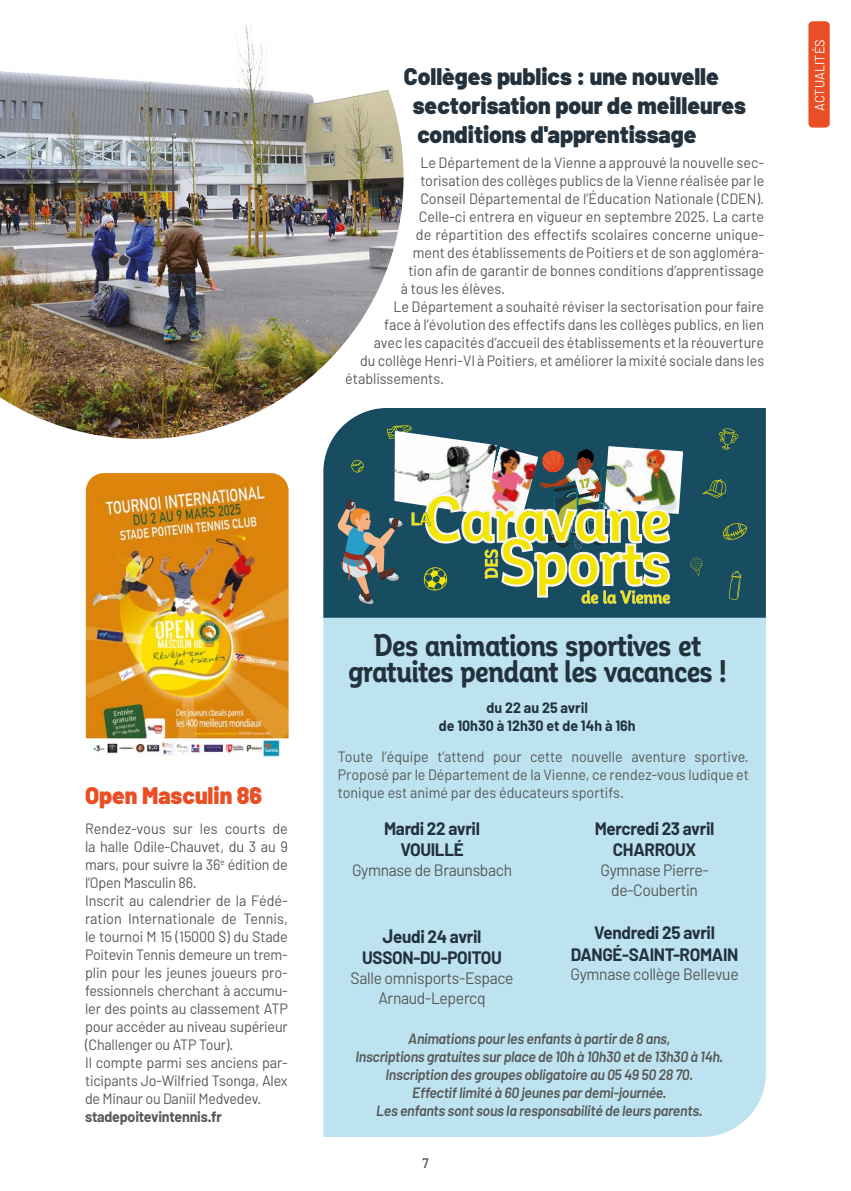
<style>
.page{position:relative;width:851px;height:1191px;background:#fff}
.page>*{position:absolute;margin:0;border:0;box-sizing:border-box;transform-origin:0 0}
.t1{font:700 30.75px/26.2px "Corporative Alt Cnd";letter-spacing:-.025em;color:#23313c;text-align:center;scale:.95 1}
.t2{font:900 24px/28.8px "Barlow";color:#23313c;scale:.95 1}
.t3{font:900 24px "Barlow";color:#e94e24;scale:.95 1}
.t4{font:700 18px/21.6px "Barlow";letter-spacing:-.02em;color:#23313c;text-align:center;scale:.95 1}
.t5{font:16.5px/19.8px "Barlow";letter-spacing:-.02em;color:#575756;text-align:center;scale:.95 1}
.t6{font:15px/18px "Barlow";color:#575756;text-align:justify;scale:.95 1}
.t7{font:15px/18px "Barlow";color:#575756;scale:.96 1}
.t8{font:italic 600 15px/18px "Barlow";letter-spacing:-.02em;color:#575756;text-align:center;scale:.95 1}
.t9{font:15px "Barlow";color:#575756;scale:.94 1}
.t10{font:700 15px/18px "Barlow";color:#23313c;text-align:center;scale:.95 1}
.t11{font:700 15px "Barlow";letter-spacing:-.015em;color:#575756;scale:.95 1}
.t12{font:13.5px "Barlow";color:#fff;scale:.95 1}
.t13{font:13.5px "Barlow";color:#575756;scale:.95 1}
.s1{font-size:19.5px}
</style>
<div class="page">
<div style="left:323px;top:618px;width:442px;height:519px;background:#bde3f0"></div>
<div style="left:323px;top:408px;width:442px;height:210px;background:#184c61"></div>
<svg style="left:723px;top:522px;width:24px;height:18px"></svg>
<svg style="left:403px;top:425px;width:9px;height:6px"></svg>
<svg style="left:719px;top:427px;width:20px;height:23px"></svg>
<svg style="left:702px;top:479px;width:25px;height:20px"></svg>
<svg style="left:351px;top:460px;width:13px;height:13px"></svg>
<svg style="left:728px;top:571px;width:13px;height:29px"></svg>
<svg style="left:690px;top:557px;width:12px;height:19px"></svg>
<img style="left:394px;top:431px;width:102px;height:75px">
<img style="left:403px;top:506px;width:8px;height:9px">
<img style="left:604px;top:446px;width:79px;height:68px">
<svg style="left:337px;top:499px;width:66px;height:105px;background:#566b71"></svg>
<img style="left:411px;top:449px;width:259px;height:155px">
<img style="left:86px;top:473px;width:202px;height:284px">
<img style="left:0;top:24px;width:403px;height:415px">
<div style="left:808px;top:21px;width:21px;height:107px;background:#e94e24;border-radius:4px"></div>
<h2 class="t2" style="left:413px;top:63px;width:352px;text-indent:-9px">Collèges publics : une nouvelle sectorisation pour de meilleures conditions d'apprentissage</h2>
<p class="t6" style="left:420px;top:153px;width:363px">Le Département de la Vienne a approuvé la nouvelle sec-</p>
<p class="t9" style="left:420px;top:171px;width:367px">torisation des collèges publics de la Vienne réalisée par le</p>
<p class="t6" style="left:420px;top:189px;width:363px">Conseil Départemental de l’Éducation Nationale (CDEN).</p>
<p class="t6" style="left:419px;top:207px;width:365px">Celle-ci entrera en vigueur en septembre 2025. La carte</p>
<p class="t7" style="left:416px;top:225px;width:364px">de répartition des effectifs scolaires concerne unique-</p>
<p class="t6" style="left:413px;top:243px;width:371px">ment des établissements de Poitiers et de son aggloméra-</p>
<p class="t6" style="left:408px;top:261px;width:376px">tion afin de garantir de bonnes conditions d’apprentissage</p>
<p class="t6" style="left:401px;top:279px;width:111px">à tous les élèves.</p>
<p class="t6" style="left:393px;top:297px;width:391px">Le Département a souhaité réviser la sectorisation pour faire</p>
<p class="t6" style="left:384px;top:315px;width:401px">face à l’évolution des effectifs dans les collèges publics, en lien</p>
<p class="t6" style="left:374px;top:333px;width:412px">avec les capacités d’accueil des établissements et la réouverture</p>
<p class="t6" style="left:360px;top:351px;width:426px">du collège Henri-VI à Poitiers, et améliorer la mixité sociale dans les</p>
<p class="t6" style="left:345px;top:369px;width:105px">établissements.</p>
<p class="t12" style="left:811px;top:111px;width:77px;rotate:-90deg">ACTUALITÉS</p>
<h2 class="t3" style="left:85px;top:780px;width:188px">Open Masculin 86</h2>
<p class="t7" style="left:85px;top:819px;width:213px">Rendez-vous sur les courts de la halle Odile-Chauvet, du 3 au 9 mars, pour suivre la 36<sup>e</sup> édition de l’Open Masculin 86.<br>Inscrit au calendrier de la Fédé&shy;ration Internationale de Tennis, le tournoi M 15 (15000 $) du Stade<br>Poitevin Tennis demeure un trem&shy;plin pour les jeunes joueurs pro&shy;fessionnels cherchant à accumu&shy;ler des points au classement ATP pour accéder au niveau supérieur (Challenger ou ATP Tour).<br>Il compte parmi ses anciens par&shy;ticipants Jo-Wilfried Tsonga, Alex de Minaur ou Daniil Medvedev.</p>
<p class="t11" style="left:85px;top:1107px;width:146px">stadepoitevintennis.fr</p>
<h1 class="t1" style="left:348px;top:632px;width:399px">Des animations sportives et gratuites pendant les vacances !</h1>
<p class="t10" style="left:438px;top:698px;width:209px">du 22 au 25 avril<br>de 10h30 à 12h30 et de 14h à 16h</p>
<p class="t6" style="left:338px;top:747px;width:434px">Toute l’équipe t’attend pour cette nouvelle aventure sportive.<br>Proposé par le Département de la Vienne, ce rendez-vous ludique et tonique est animé par des éducateurs sportifs.</p>
<p class="t4" style="left:384px;top:817px;width:102px">Mardi 22 avril<br>VOUILLÉ</p>
<p class="t5" style="left:352px;top:859px;width:170px">Gymnase de Braunsbach</p>
<p class="t4" style="left:362px;top:925px;width:148px"><span class="s1">J</span>eudi 24 avril<br>USSON-DU-POITOU</p>
<p class="t5" style="left:350px;top:967px;width:173px">Salle omnisports-Espace<br>Arnaud-Lepercq</p>
<p class="t4" style="left:594px;top:817px;width:127px">Mercredi 23 avril<br>CHARROUX</p>
<p class="t5" style="left:600px;top:859px;width:115px">Gymnase Pierre&shy;de-Coubertin</p>
<p class="t4" style="left:570px;top:921px;width:178px">Vendredi 25 avril<br>DANGÉ-SAINT-ROMAIN</p>
<p class="t5" style="left:570px;top:964px;width:178px">Gymnase collège Bellevue</p>
<p class="t8" style="left:355px;top:1029px;width:388px">Animations pour les enfants à partir de 8 ans,<br>Inscriptions gratuites sur place de 10h à 10h30 et de 13h30 à 14h.<br>Inscription des groupes obligatoire au 05 49 50 28 70.<br>Effectif limité à 60 jeunes par demi-journée.<br>Les enfants sont sous la responsabilité de leurs parents.</p>
<p class="t13" style="left:422px;top:1155px;width:8px">7</p>
</div>
